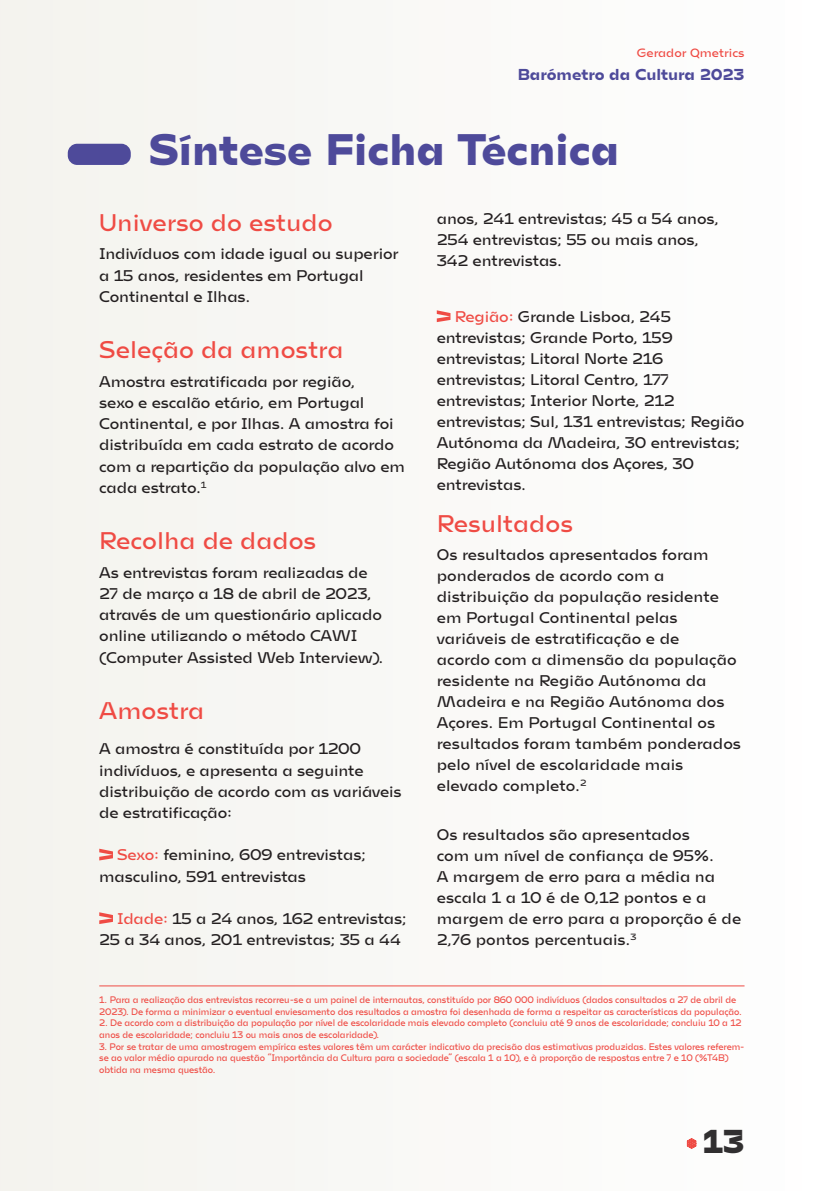
<style>
.page{position:relative;width:819px;height:1191px;background:#f9f9f6}
.page>*{position:absolute;margin:0;border:0;box-sizing:border-box;transform-origin:0 0}
.t1{font:900 42px "Mohol";color:#4e4a9a}
.t2{font:900 31.5px "Mohol";color:#312f30}
.t3{font:100 24.5px "Mohol";color:#ef4b44}
.t4{font:100 15.75px/21px "Mohol";letter-spacing:-.01em;color:#231f20}
.t5{font:700 15.75px "Mohol";color:#4e4a9a}
.t6{font:100 12.25px "Mohol";color:#ef4b44}
.t7{font:100 9.62px/11.5px "Mohol";letter-spacing:-.01em;color:#ef4b44;scale:.91 1}
.s1{color:#ef4b44}
</style>
<div class="page">
<svg style="left:686px;top:1138px;width:10px;height:10px"></svg>
<div style="left:68px;top:144px;width:63px;height:21px;background:#4e4a9a;border-radius:9px"></div>
<svg style="left:99px;top:848px;width:14px;height:12px"></svg>
<svg style="left:99px;top:912px;width:14px;height:12px"></svg>
<svg style="left:437px;top:310px;width:13px;height:12px"></svg>
<hr style="left:99px;top:985px;width:645px;height:1px;background:#ef4b44">
<p class="t6" style="left:636px;top:46px;width:109px">Gerador Qmetrics</p>
<p class="t5" style="left:517px;top:65px;width:229px">Barómetro da Cultura 2023</p>
<h1 class="t1" style="left:149px;top:124px;width:471px">Síntese Ficha Técnica</h1>
<h3 class="t3" style="left:99px;top:208px;width:235px">Universo do estudo</h3>
<p class="t4" style="left:99px;top:243px;width:301px">Indivíduos com idade igual ou superior a 15 anos, residentes em Portugal<br>Continental e Ilhas.</p>
<h3 class="t3" style="left:99px;top:335px;width:246px">Seleção da amostra</h3>
<p class="t4" style="left:99px;top:370px;width:307px">Amostra estratificada por região,<br>sexo e escalão etário, em Portugal Continental, e por Ilhas. A amostra foi distribuída em cada estrato de acordo com a repartição da população alvo em cada estrato.<sup>1</sup></p>
<h3 class="t3" style="left:99px;top:526px;width:218px">Recolha de dados</h3>
<p class="t4" style="left:99px;top:561px;width:286px">As entrevistas foram realizadas de 27 de março a 18 de abril de 2023, através de um questionário aplicado online utilizando o método CAWI (Computer Assisted Web Interview).</p>
<h3 class="t3" style="left:99px;top:696px;width:106px">Amostra</h3>
<p class="t4" style="left:99px;top:738px;width:304px">A amostra é constituída por 1200 indivíduos, e apresenta a seguinte distribuição de acordo com as variáveis de estratificação:</p>
<p class="t4" style="left:99px;top:844px;width:268px;text-indent:18px"><span class="s1">Sexo:</span> feminino, 609 entrevistas; masculino, 591 entrevistas</p>
<p class="t4" style="left:99px;top:907px;width:309px;text-indent:18px"><span class="s1">Idade:</span> 15 a 24 anos, 162 entrevistas;<br>25 a 34 anos, 201 entrevistas; 35 a 44</p>
<p class="t4" style="left:437px;top:208px;width:283px">anos, 241 entrevistas; 45 a 54 anos,<br>254 entrevistas; 55 ou mais anos,<br>342 entrevistas.</p>
<p class="t4" style="left:437px;top:306px;width:309px;text-indent:18px"><span class="s1">Região:</span> Grande Lisboa, 245 entrevistas; Grande Porto, 159 entrevistas; Litoral Norte 216 entrevistas; Litoral Centro, 177 entrevistas; Interior Norte, 212 entrevistas; Sul, 131 entrevistas; Região<br>Autónoma da Madeira, 30 entrevistas;<br>Região Autónoma dos Açores, 30 entrevistas.</p>
<h3 class="t3" style="left:437px;top:509px;width:138px">Resultados</h3>
<p class="t4" style="left:437px;top:544px;width:306px">Os resultados apresentados foram ponderados de acordo com a distribuição da população residente em Portugal Continental pelas variáveis de estratificação e de<br>acordo com a dimensão da população residente na Região Autónoma da<br>Madeira e na Região Autónoma dos<br>Açores. Em Portugal Continental os resultados foram também ponderados pelo nível de escolaridade mais elevado completo.<sup>2</sup></p>
<p class="t4" style="left:437px;top:824px;width:306px">Os resultados são apresentados<br>com um nível de confiança de 95%.<br>A margem de erro para a média na escala 1 a 10 é de 0,12 pontos e a margem de erro para a proporção é de<br>2,76 pontos percentuais.<sup>3</sup></p>
<p class="t7" style="left:99px;top:994px;width:707px">1. Para a realização das entrevistas recorreu-se a um painel de internautas, constituído por 860 000 indivíduos (dados consultados a 27 de abril de<br>2023). De forma a minimizar o eventual enviesamento dos resultados a amostra foi desenhada de forma a respeitar as características da população.</p>
<p class="t7" style="left:99px;top:1017px;width:707px">2. De acordo com a distribuição da população por nível de escolaridade mais elevado completo (concluiu até 9 anos de escolaridade; concluiu 10 a 12 anos de escolaridade; concluiu 13 ou mais anos de escolaridade).</p>
<p class="t7" style="left:99px;top:1040px;width:710px">3. Por se tratar de uma amostragem empírica estes valores têm um carácter indicativo da precisão das estimativas produzidas. Estes valores referem&shy;se ao valor médio apurado na questão “Importância da Cultura para a sociedade” (escala 1 a 10), e à proporção de respostas entre 7 e 10 (%T4B) obtida na mesma questão.</p>
<h2 class="t2" style="left:702px;top:1121px;width:43px">13</h2>
</div>
